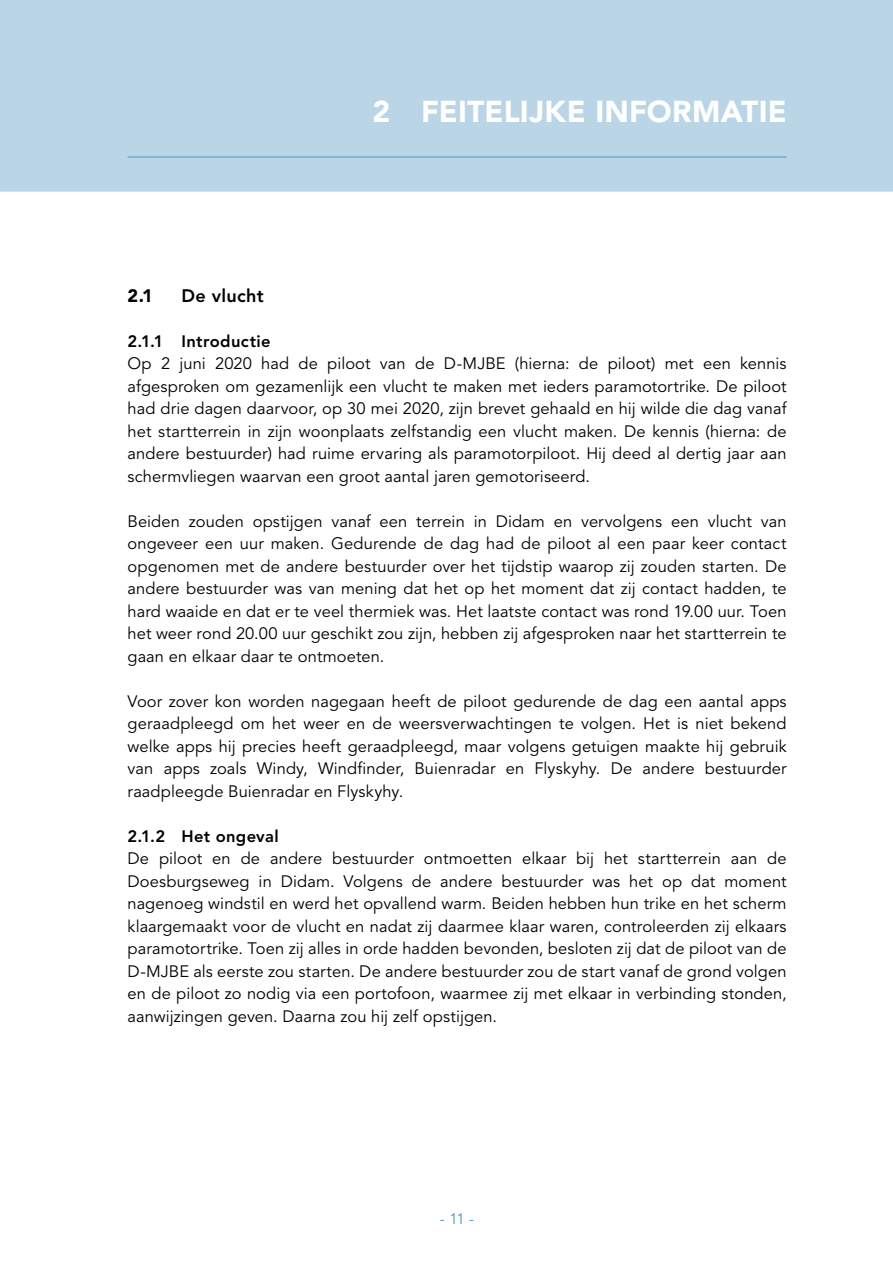
<style>
.page{position:relative;width:893px;height:1263px;background:#fff}
.page>*{position:absolute;margin:0;border:0;box-sizing:border-box;transform-origin:0 0}
.t1{font:900 30px "Avenir LT Std";letter-spacing:.01em;color:#fff}
.t2{font:800 18px "Avenir LT Std";letter-spacing:.02em;color:#000}
.t3{font:900 18px "Avenir LT Std";color:#000}
.t4{font:16.5px/22.5px "Avenir LT Std";letter-spacing:.005em;color:#000;text-align:justify}
.t5{font:800 16.5px "Avenir LT Std";letter-spacing:.02em;color:#000}
.t6{font:15px "Avenir LT Std";color:#499abb}
</style>
<div class="page">
<div style="left:0;top:0;width:893px;height:192px;background:#bad5e6"></div>
<hr style="left:128px;top:157px;width:659px;height:1px;background:#499abb">
<h1 class="t1" style="left:373px;top:93px;width:416px">2 FEITELIJKE INFORMATIE</h1>
<p class="t3" style="left:128px;top:284px;width:27px">2.1</p>
<p class="t2" style="left:182px;top:285px;width:84px">De vlucht</p>
<p class="t5" style="left:128px;top:331px;width:144px">2.1.1 Introductie</p>
<p class="t4" style="left:128px;top:353px;width:661px">Op 2 juni 2020 had de piloot van de D-MJBE (hierna: de piloot) met een kennis afgesproken om gezamenlijk een vlucht te maken met ieders paramotortrike. De piloot had drie dagen daarvoor, op 30 mei 2020, zijn brevet gehaald en hij wilde die dag vanaf het startterrein in zijn woonplaats zelfstandig een vlucht maken. De kennis (hierna: de andere bestuurder) had ruime ervaring als paramotorpiloot. Hij deed al dertig jaar aan schermvliegen waarvan een groot aantal jaren gemotoriseerd.</p>
<p class="t4" style="left:128px;top:510px;width:661px">Beiden zouden opstijgen vanaf een terrein in Didam en vervolgens een vlucht van ongeveer een uur maken. Gedurende de dag had de piloot al een paar keer contact opgenomen met de andere bestuurder over het tijdstip waarop zij zouden starten. De andere bestuurder was van mening dat het op het moment dat zij contact hadden, te hard waaide en dat er te veel thermiek was. Het laatste contact was rond 19.00 uur. Toen het weer rond 20.00 uur geschikt zou zijn, hebben zij afgesproken naar het startterrein te gaan en elkaar daar te ontmoeten.</p>
<p class="t4" style="left:128px;top:690px;width:661px">Voor zover kon worden nagegaan heeft de piloot gedurende de dag een aantal apps geraadpleegd om het weer en de weersverwachtingen te volgen. Het is niet bekend welke apps hij precies heeft geraadpleegd, maar volgens getuigen maakte hij gebruik van apps zoals Windy, Windfinder, Buienradar en Flyskyhy. De andere bestuurder raadpleegde Buienradar en Flyskyhy.</p>
<p class="t5" style="left:128px;top:826px;width:153px">2.1.2 Het ongeval</p>
<p class="t4" style="left:128px;top:848px;width:661px">De piloot en de andere bestuurder ontmoetten elkaar bij het startterrein aan de Doesburgseweg in Didam. Volgens de andere bestuurder was het op dat moment nagenoeg windstil en werd het opvallend warm. Beiden hebben hun trike en het scherm klaargemaakt voor de vlucht en nadat zij daarmee klaar waren, controleerden zij elkaars paramotortrike. Toen zij alles in orde hadden bevonden, besloten zij dat de piloot van de D-MJBE als eerste zou starten. De andere bestuurder zou de start vanaf de grond volgen en de piloot zo nodig via een portofoon, waarmee zij met elkaar in verbinding stonden, aanwijzingen geven. Daarna zou hij zelf opstijgen.</p>
<p class="t6" style="left:440px;top:1210px;width:36px">- 11 -</p>
</div>
